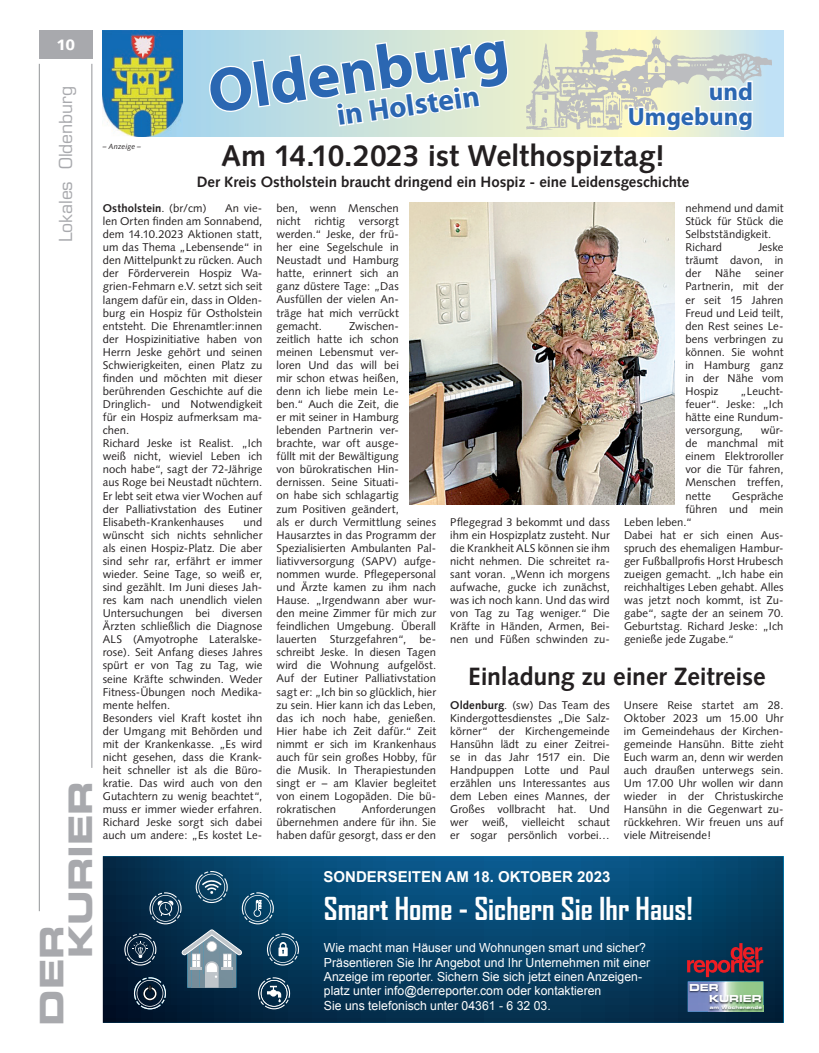
<style>
.page{position:relative;width:819px;height:1053px;background:#fff}
.page>*{position:absolute;margin:0;border:0;box-sizing:border-box;transform-origin:0 0}
.t1{font:700 62.5px "Myriad Pro";color:#2b67b2}
.t2{font:32.5px/28.9px "Eurostile LT Std Bold Ex 2";letter-spacing:-.01em;color:#a8a9ad}
.t3{font:700 30.38px "Agency FB";color:#fff}
.t4{font:700 30px "Syntax LT Std";letter-spacing:-.01em;color:#231f20}
.t5{font:700 30px "Myriad Pro";color:#2b67b2}
.t6{font:700 25px "Syntax LT Std";letter-spacing:-.005em;color:#231f20}
.t7{font:700 25px/25px "Myriad Pro";color:#2b67b2;text-align:right}
.t8{font:17.5px "Eurostile LT Std";letter-spacing:-.005em;color:#a8a9ad}
.t9{font:700 15px "Syntax LT Std";letter-spacing:-.005em;color:#231f20}
.t10{font:700 15px "Arial";color:#fff}
.t11{font:900 15px "Syntax LT Std";color:#fff}
.t12{font:12.5px/14.4px "Arial";color:#fff}
.t13{font:11.25px/13px "Syntax";letter-spacing:.005em;color:#231f20;text-align:justify}
.t14{font:700 11.25px "Syntax";letter-spacing:.01em;color:#231f20}
.t15{font:9.62px/11px "Eurostile LT Std Bold Ex 2";letter-spacing:-.01em;color:#fff}
.t16{font:italic 7.5px "Syntax LT Std";letter-spacing:.01em;color:#231f20}
.t17{font:4.62px "Eurostile Bold Extended Two";letter-spacing:.04em;color:#fff}
.s1{font-weight:400}
.s2{font-weight:700}
</style>
<div class="page">
<hr style="left:39px;top:64px;width:1px;height:847px;background:#939598">
<hr style="left:92px;top:64px;width:1px;height:703px;background:#939598">
<div style="left:39px;top:30px;width:53px;height:29px;background:#a8a9ad"></div>
<svg style="left:103px;top:856px;width:680px;height:166px;background:#053f64"></svg>
<svg style="left:124px;top:870px;width:175px;height:139px;background:#234a65"></svg>
<svg style="left:687px;top:943px;width:76px;height:68px;background:#4d3850"></svg>
<img style="left:688px;top:983px;width:74px;height:21px">
<img style="left:708px;top:1005px;width:55px;height:6px">
<svg style="left:182px;top:30px;width:601px;height:106px;background:#c3dfe0"></svg>
<img style="left:103px;top:30px;width:79px;height:106px">
<svg style="left:209px;top:38px;width:301px;height:90px"></svg>
<img style="left:527px;top:30px;width:244px;height:103px">
<svg style="left:627px;top:65px;width:127px;height:71px"></svg>
<img style="left:409px;top:203px;width:265px;height:302px">
<p class="t11" style="left:56px;top:36px;width:20px">10</p>
<p class="t8" style="left:55px;top:242px;width:158px;rotate:-90deg">Lokales Oldenburg</p>
<p class="t2" style="left:37px;top:958px;width:179px;text-indent:-67px;rotate:-90deg">DER<br>KURIER</p>
<p class="t16" style="left:103px;top:142px;width:40px">– Anzeige –</p>
<p class="t1" style="left:203px;top:57px;width:304px;rotate:-8deg">Oldenburg</p>
<p class="t5" style="left:335px;top:99px;width:145px;rotate:-8deg">in Holstein</p>
<p class="t7" style="left:627px;top:79px;width:127px">und<br>Umgebung</p>
<p class="t4" style="left:221px;top:138px;width:445px">Am 14.10.2023 ist Welthospiztag!</p>
<p class="t9" style="left:197px;top:173px;width:494px">Der Kreis Ostholstein braucht dringend ein Hospiz - eine Leidensgeschichte</p>
<p class="t14" style="left:103px;top:202px;width:105px">Ostholstein<span class="s1">. (br/cm)</span></p>
<p class="t13" style="left:103px;top:202px;width:161px;text-align:left;text-indent:122px">An vie&shy;len Orten finden am Sonnabend, dem 14.10.2023 Aktionen statt, um das Thema „Lebensende“ in den Mittelpunkt zu rücken. Auch der Förderverein Hospiz Wa&shy;grien-Fehmarn e.V. setzt sich seit langem dafür ein, dass in Olden&shy;burg ein Hospiz für Ostholstein entsteht. Die Ehrenamtler:innen der Hospizinitiative haben von<br>Herrn Jeske gehört und seinen<br>Schwierigkeiten, einen Platz zu finden und möchten mit dieser berührenden Geschichte auf die<br>Dringlich- und Notwendigkeit für ein Hospiz aufmerksam ma&shy;chen.<br>Richard Jeske ist Realist. „Ich weiß nicht, wieviel Leben ich noch habe“, sagt der 72-Jährige aus Roge bei Neustadt nüchtern.<br>Er lebt seit etwa vier Wochen auf der Palliativstation des Eutiner<br>Elisabeth-Krankenhauses</p>
<p class="t13" style="left:103px;top:515px;width:161px;text-align:left;text-indent:141px">und wünscht sich nichts sehnlicher als einen Hospiz-Platz. Die aber sind sehr rar, erfährt er immer wieder. Seine Tage, so weiß er, sind gezählt. Im Juni dieses Jah&shy;res kam nach unendlich vielen<br>Untersuchungen bei diversen<br>Ärzten schließlich die Diagnose<br>ALS (Amyotrophe Lateralske&shy;rose). Seit Anfang dieses Jahres spürt er von Tag zu Tag, wie seine Kräfte schwinden. Weder<br>Fitness-Übungen noch Medika&shy;mente helfen.<br>Besonders viel Kraft kostet ihn der Umgang mit Behörden und mit der Krankenkasse. „Es wird nicht gesehen, dass die Krank&shy;heit schneller ist als die Büro&shy;kratie. Das wird auch von den<br>Gutachtern zu wenig beachtet“, muss er immer wieder erfahren.<br>Richard Jeske sorgt sich dabei auch um andere: „Es kostet Le-</p>
<p class="t13" style="left:276px;top:201px;width:124px">ben, wenn Menschen nicht richtig versorgt werden.“ Jeske, der frü&shy;her eine Segelschule in Neustadt und Hamburg hatte, erinnert sich an ganz düstere Tage: „Das Ausfüllen der vielen An&shy;träge hat mich verrückt gemacht.</p>
<p class="t13" style="left:276px;top:319px;width:161px;text-align:left;text-indent:73px">Zwischen-<br>zeitlich hatte ich schon meinen Lebensmut ver-<br>loren Und das will bei<br>mir schon etwas heißen,<br>denn ich liebe mein Le-<br>ben.“ Auch die Zeit, die<br>er mit seiner in Hamburg lebenden Partnerin ver&shy;brachte, war oft ausge-<br>füllt mit der Bewältigung<br>von bürokratischen Hin&shy;dernissen. Seine Situati-<br>on habe sich schlagartig<br>zum Positiven geändert,<br>als er durch Vermittlung seines<br>Hausarztes in das Programm der<br>Spezialisierten Ambulanten Pal&shy;liativversorgung (SAPV) aufge&shy;nommen wurde. Pflegepersonal und Ärzte kamen zu ihm nach<br>Hause. „Irgendwann aber wur&shy;den meine Zimmer für mich zur feindlichen Umgebung. Überall lauerten Sturzgefahren“, be&shy;schreibt Jeske. In diesen Tagen wird die Wohnung aufgelöst.<br>Auf der Eutiner Palliativstation sagt er: „Ich bin so glücklich, hier zu sein. Hier kann ich das Leben, das ich noch habe, genießen.<br>Hier habe ich Zeit dafür.“ Zeit nimmt er sich im Krankenhaus auch für sein großes Hobby, für die Musik. In Therapiestunden singt er – am Klavier begleitet von einem Logopäden. Die bü&shy;rokratischen</p>
<p class="t13" style="left:276px;top:802px;width:161px;text-indent:85px">Anforderungen übernehmen andere für ihn. Sie haben dafür gesorgt, dass er den</p>
<p class="t13" style="left:685px;top:201px;width:100px;text-align:left">nehmend und damit<br>Stück für Stück die<br>Selbstständigkeit.<br>Richard</p>
<p class="t13" style="left:685px;top:241px;width:100px;text-indent:73px">Jeske träumt davon, in der Nähe seiner Partnerin, mit der er seit 15 Jahren Freud und Leid teilt, den Rest seines Le&shy;bens verbringen zu können. Sie wohnt in Hamburg ganz in der Nähe vom Hospiz</p>
<p class="t13" style="left:685px;top:384px;width:100px;text-indent:55px">„Leucht&shy;feuer“. Jeske: „Ich hätte eine Rundum&shy;versorgung,</p>
<p class="t13" style="left:685px;top:424px;width:100px;text-indent:75px">wür&shy;de manchmal mit einem Elektroroller vor die Tür fahren, Menschen treffen, nette</p>
<p class="t13" style="left:732px;top:489px;width:53px">Gespräche</p>
<p class="t13" style="left:685px;top:502px;width:100px">führen und mein</p>
<p class="t13" style="left:624px;top:515px;width:70px">Leben leben.“</p>
<p class="t13" style="left:624px;top:528px;width:161px">Dabei hat er sich einen Aus-</p>
<p class="t13" style="left:624px;top:541px;width:161px">spruch des ehemaligen Hambur-</p>
<p class="t13" style="left:624px;top:554px;width:161px">ger Fußballprofis Horst Hrubesch</p>
<p class="t13" style="left:624px;top:567px;width:161px">zueigen gemacht. „Ich habe ein</p>
<p class="t13" style="left:624px;top:580px;width:161px">reichhaltiges Leben gehabt. Alles</p>
<p class="t13" style="left:624px;top:593px;width:161px">was jetzt noch kommt, ist Zu-</p>
<p class="t13" style="left:624px;top:606px;width:161px">gabe“, sagte der an seinem 70.</p>
<p class="t13" style="left:624px;top:620px;width:161px">Geburtstag. Richard Jeske: „Ich</p>
<p class="t13" style="left:624px;top:633px;width:112px">genieße jede Zugabe.“</p>
<p class="t6" style="left:468px;top:662px;width:299px">Einladung zu einer Zeitreise</p>
<p class="t13" style="left:450px;top:698px;width:161px"><span class="s2">Oldenburg</span>. (sw) Das Team des Kindergottesdienstes „Die Salz&shy;körner“ der Kirchengemeinde Hansühn lädt zu einer Zeitrei&shy;se in das Jahr 1517 ein. Die Handpuppen Lotte und Paul erzählen uns Interessantes aus dem Leben eines Mannes, der Großes vollbracht hat. Und wer weiß, vielleicht schaut er sogar persönlich vorbei…</p>
<p class="t13" style="left:624px;top:698px;width:161px">Unsere Reise startet am 28.<br>Oktober 2023 um 15.00 Uhr im Gemeindehaus der Kirchen&shy;gemeinde Hansühn. Bitte zieht Euch warm an, denn wir werden auch draußen unterwegs sein.<br>Um 17.00 Uhr wollen wir dann wieder in der Christuskirche Hansühn in die Gegenwart zu&shy;rückkehren. Wir freuen uns auf viele Mitreisende!</p>
<p class="t13" style="left:450px;top:515px;width:161px">Pflegegrad 3 bekommt und dass ihm ein Hospizplatz zusteht. Nur die Krankheit ALS können sie ihm nicht nehmen. Die schreitet ra&shy;sant voran. „Wenn ich morgens aufwache, gucke ich zunächst, was ich noch kann. Und das wird von Tag zu Tag weniger.“ Die Kräfte in Händen, Armen, Bei&shy;nen und Füßen schwinden zu-</p>
<p class="t10" style="left:323px;top:867px;width:288px">SONDERSEITEN AM 18. OKTOBER 2023</p>
<p class="t3" style="left:324px;top:891px;width:370px">Smart Home - Sichern Sie Ihr Haus!</p>
<p class="t12" style="left:324px;top:940px;width:328px">Wie macht man Häuser und Wohnungen smart und sicher?<br>Präsentieren Sie Ihr Angebot und Ihr Unternehmen mit einer Anzeige im reporter. Sichern Sie sich jetzt einen Anzeigen&shy;platz unter info@derreporter.com oder kontaktieren<br>Sie uns telefonisch unter 04361 - 6 32 03.</p>
<p class="t15" style="left:709px;top:981px;width:54px;text-indent:-20px">DER<br>KURIER</p>
<p class="t17" style="left:709px;top:1003px;width:54px">am Wochenende</p>
</div>
